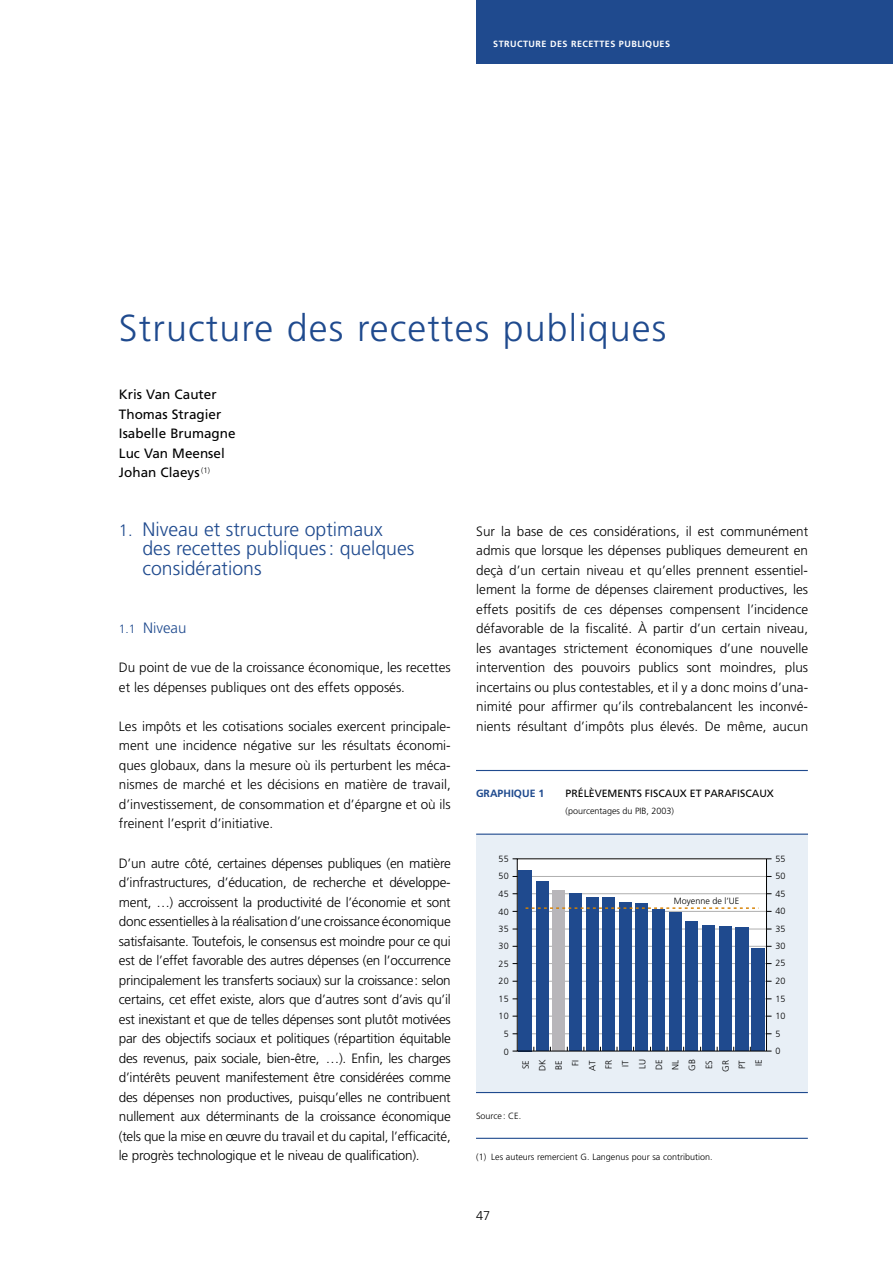
<style>
.page{position:relative;width:893px;height:1263px;background:#fff}
.page>*{position:absolute;margin:0;border:0;box-sizing:border-box;transform-origin:0 0}
.t1{font:300 37.5px "Frutiger";letter-spacing:.03em;color:#1f4a8e}
.t2{font:300 19.5px/19.5px "Frutiger";color:#1f4a8e}
.t3{font:300 15px "Frutiger";color:#1f4a8e}
.t4{font:300 13.5px/19.5px "Frutiger";color:#000;text-align:justify}
.t5{font:13.5px/19.5px "Frutiger";color:#000}
.t6{font:300 12.75px "Frutiger";color:#000}
.t7{font:10.5px "Frutiger";color:#000}
.t8{font:700 10.5px "Frutiger";color:#1f4a8e}
.t9{font:300 9px/16.6px "Frutiger";color:#000}
.t10{font:700 9px "Frutiger";letter-spacing:.05em;color:#fff}
.s1{font-size:16.5px}
.s2{font-size:12px}
</style>
<div class="page">
<div style="left:476px;top:0;width:416px;height:64px;background:#1f4a8e"></div>
<div style="left:476px;top:834px;width:331px;height:258px;background:#e8eff6"></div>
<div style="left:517px;top:859px;width:249px;height:192px;background:#fff"></div>
<hr style="left:517px;top:1033px;width:249px;height:1px;background:#afafaf">
<hr style="left:517px;top:1016px;width:249px;height:1px;background:#afafaf">
<hr style="left:517px;top:998px;width:249px;height:1px;background:#afafaf">
<hr style="left:517px;top:981px;width:249px;height:1px;background:#afafaf">
<hr style="left:517px;top:963px;width:249px;height:1px;background:#afafaf">
<hr style="left:517px;top:946px;width:249px;height:1px;background:#afafaf">
<hr style="left:517px;top:929px;width:249px;height:1px;background:#afafaf">
<hr style="left:517px;top:911px;width:249px;height:1px;background:#afafaf">
<hr style="left:517px;top:893px;width:249px;height:1px;background:#afafaf">
<hr style="left:517px;top:876px;width:249px;height:1px;background:#afafaf">
<div style="left:518px;top:870px;width:14px;height:181px;background:#1f4a8e"></div>
<div style="left:535px;top:882px;width:13px;height:169px;background:#1f4a8e"></div>
<div style="left:568px;top:893px;width:13px;height:158px;background:#1f4a8e"></div>
<div style="left:585px;top:897px;width:13px;height:154px;background:#1f4a8e"></div>
<div style="left:602px;top:898px;width:13px;height:153px;background:#1f4a8e"></div>
<div style="left:618px;top:903px;width:13px;height:148px;background:#1f4a8e"></div>
<div style="left:635px;top:903px;width:13px;height:148px;background:#1f4a8e"></div>
<div style="left:652px;top:909px;width:13px;height:142px;background:#1f4a8e"></div>
<div style="left:669px;top:912px;width:12px;height:139px;background:#1f4a8e"></div>
<div style="left:685px;top:921px;width:13px;height:130px;background:#1f4a8e"></div>
<div style="left:702px;top:926px;width:13px;height:125px;background:#1f4a8e"></div>
<div style="left:718px;top:927px;width:13px;height:124px;background:#1f4a8e"></div>
<div style="left:735px;top:927px;width:13px;height:124px;background:#1f4a8e"></div>
<div style="left:751px;top:949px;width:14px;height:102px;background:#1f4a8e"></div>
<div style="left:552px;top:890px;width:13px;height:161px;background:#b8b6ba"></div>
<svg style="left:525px;top:907px;width:230px;height:2px"></svg>
<hr style="left:476px;top:1092px;width:331px;height:1px;background:#1f4a8e">
<hr style="left:476px;top:770px;width:331px;height:1px;background:#1f4a8e">
<hr style="left:476px;top:834px;width:332px;height:1px;background:#1f4a8e">
<hr style="left:476px;top:1138px;width:331px;height:1px;background:#1f4a8e">
<p class="t10" style="left:493px;top:40px;width:178px">STRUCTURE DES RECETTES PUBLIQUES</p>
<h1 class="t1" style="left:119px;top:312px;width:549px">Structure des recettes publiques</h1>
<p class="t5" style="left:119px;top:386px;width:118px">Kris Van Cauter<br>Thomas Stragier<br>Isabelle Brumagne<br>Luc Van Meensel<br>Johan Claeys <sup>(1)</sup></p>
<h2 class="t2" style="left:142px;top:521px;width:273px;text-indent:-24px"><span class="s1">1.</span> Niveau et structure optimaux des recettes publiques : quelques considérations</h2>
<p class="t3" style="left:119px;top:622px;width:69px"><span class="s2">1.1</span> Niveau</p>
<p class="t4" style="left:119px;top:659px;width:333px">Du point de vue de la croissance économique, les recettes et les dépenses publiques ont des effets opposés.</p>
<p class="t4" style="left:119px;top:718px;width:333px">Les impôts et les cotisations sociales exercent principale&shy;ment une incidence négative sur les résultats économi&shy;ques globaux, dans la mesure où ils perturbent les méca&shy;nismes de marché et les décisions en matière de travail, d’investissement, de consommation et d’épargne et où ils freinent l’esprit d’initiative.</p>
<p class="t4" style="left:119px;top:854px;width:333px">D’un autre côté, certaines dépenses publiques (en matière d’infrastructures, d’éducation, de recherche et développe&shy;ment, …) accroissent la productivité de l’économie et sont donc essentielles à la réalisation d’une croissance économique satisfaisante. Toutefois, le consensus est moindre pour ce qui est de l’effet favorable des autres dépenses (en l’occurrence principalement les transferts sociaux) sur la croissance : selon certains, cet effet existe, alors que d’autres sont d’avis qu’il est inexistant et que de telles dépenses sont plutôt motivées par des objectifs sociaux et politiques (répartition équitable des revenus, paix sociale, bien-être, …). Enfin, les charges d’intérêts peuvent manifestement être considérées comme des dépenses non productives, puisqu’elles ne contribuent nullement aux déterminants de la croissance économique (tels que la mise en œuvre du travail et du capital, l’efficacité, le progrès technologique et le niveau de qualification).</p>
<p class="t4" style="left:476px;top:522px;width:333px">Sur la base de ces considérations, il est communément admis que lorsque les dépenses publiques demeurent en deçà d’un certain niveau et qu’elles prennent essentiel&shy;lement la forme de dépenses clairement productives, les effets positifs de ces dépenses compensent l’incidence défavorable de la fiscalité. À partir d’un certain niveau, les avantages strictement économiques d’une nouvelle intervention des pouvoirs publics sont moindres, plus incertains ou plus contestables, et il y a donc moins d’una&shy;nimité pour affirmer qu’ils contrebalancent les inconvé&shy;nients résultant d’impôts plus élevés. De même, aucun</p>
<p class="t8" style="left:476px;top:790px;width:70px">GRAPHIQUE 1</p>
<p class="t7" style="left:565px;top:790px;width:210px">PRÉLÈVEMENTS FISCAUX ET PARAFISCAUX</p>
<p class="t9" style="left:565px;top:803px;width:110px">(pourcentages du PIB, 2003)</p>
<p class="t9" style="left:498px;top:851px;width:12px">55</p>
<p class="t9" style="left:775px;top:851px;width:12px">55</p>
<p class="t9" style="left:498px;top:868px;width:12px">50</p>
<p class="t9" style="left:775px;top:868px;width:12px">50</p>
<p class="t9" style="left:498px;top:886px;width:12px">45</p>
<p class="t9" style="left:498px;top:904px;width:12px">40</p>
<p class="t9" style="left:673px;top:894px;width:67px">Moyenne de l’UE</p>
<p class="t9" style="left:775px;top:886px;width:12px">45</p>
<p class="t9" style="left:775px;top:903px;width:12px">40</p>
<p class="t9" style="left:498px;top:921px;width:12px">35</p>
<p class="t9" style="left:775px;top:921px;width:12px">35</p>
<p class="t9" style="left:498px;top:939px;width:12px">30</p>
<p class="t9" style="left:775px;top:938px;width:12px">30</p>
<p class="t9" style="left:498px;top:956px;width:12px">25</p>
<p class="t9" style="left:775px;top:956px;width:12px">25</p>
<p class="t9" style="left:498px;top:974px;width:12px">20</p>
<p class="t9" style="left:775px;top:973px;width:12px">20</p>
<p class="t9" style="left:498px;top:991px;width:12px">15</p>
<p class="t9" style="left:775px;top:991px;width:12px">15</p>
<p class="t9" style="left:498px;top:1009px;width:12px">10</p>
<p class="t9" style="left:775px;top:1008px;width:12px">10</p>
<p class="t9" style="left:503px;top:1026px;width:7px">5</p>
<p class="t9" style="left:775px;top:1026px;width:7px">5</p>
<p class="t9" style="left:503px;top:1044px;width:7px">0</p>
<p class="t9" style="left:775px;top:1043px;width:7px">0</p>
<p class="t9" style="left:518px;top:1071px;width:13px;rotate:-90deg">SE<br>DK</p>
<p class="t9" style="left:567px;top:1072px;width:14px;text-align:center;rotate:-90deg">FI<br>AT<br>FR<br>IT<br>LU<br>DE<br>NL<br>GB<br>ES<br>GR<br>PT<br>IE</p>
<p class="t9" style="left:551px;top:1070px;width:11px;rotate:-90deg">BE</p>
<p class="t9" style="left:476px;top:1108px;width:47px">Source : CE.</p>
<p class="t9" style="left:476px;top:1149px;width:238px">(1) Les auteurs remercient G. Langenus pour sa contribution.</p>
<p class="t6" style="left:476px;top:1211px;width:15px">47</p>
</div>
